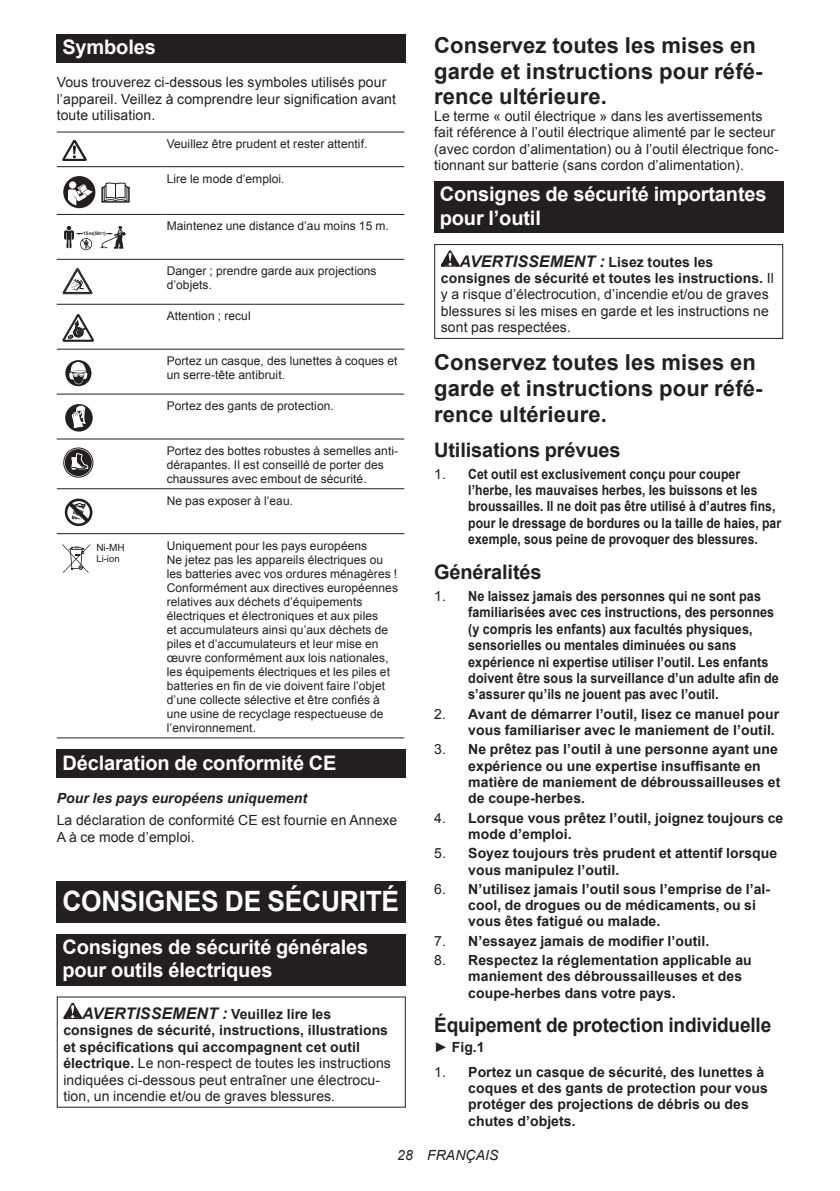
<style>
.page{position:relative;width:840px;height:1191px;background:#fff}
.page>*{position:absolute;margin:0;border:0;box-sizing:border-box;transform-origin:0 0}
.t1{font:700 28px "Arial";letter-spacing:-.01em;color:#fff;scale:.94 1}
.t2{font:700 22px/25.8px "Arial";letter-spacing:.005em;color:#231f20}
.t3{font:700 20px/23.4px "Arial";letter-spacing:-.01em;color:#fff}
.t4{font:700 20px "Arial";letter-spacing:-.01em;color:#231f20;scale:.95 1}
.t5{font:700 20px "Arial";letter-spacing:-.01em;color:#231f20}
.t6{font:italic 700 16px "Arial";letter-spacing:.005em;color:#231f20}
.t7{font:14px/16.4px "Arial";letter-spacing:.005em;color:#231f20}
.t8{font:700 14px/16.4px "Arial";letter-spacing:.005em;color:#231f20}
.t9{font:700 14px/16.4px "Arial";letter-spacing:.005em;color:#231f20;scale:.9 1}
.t10{font:700 14px/16.4px "Arial";letter-spacing:.005em;color:#231f20;scale:.87 1}
.t11{font:italic 700 14px "Arial";letter-spacing:.005em;color:#231f20}
.t12{font:italic 14px "Arial";letter-spacing:.005em;color:#231f20}
.t13{font:12px/14px "Arial";letter-spacing:.005em;color:#231f20}
.t14{font:10px "Arial";color:#231f20}
.t15{font:9.6px "Arial";color:#231f20}
.t16{font:700 4.8px "Arial";color:#231f20}
.s1{font-size:3.6px}
.s2{font-weight:700;font-style:italic;font-size:16px}
.s3{font-weight:700}
.s4{font-style:normal;font-size:14px}
.s5{font-weight:400}
</style>
<div class="page">
<div style="left:57px;top:34px;width:348px;height:29px;background:#231f20"></div>
<hr style="left:57px;top:131px;width:104px;height:1px;background:#231f20">
<hr style="left:161px;top:131px;width:243px;height:1px;background:#231f20">
<hr style="left:57px;top:166px;width:104px;height:1px;background:#231f20">
<hr style="left:161px;top:166px;width:243px;height:1px;background:#231f20">
<hr style="left:57px;top:214px;width:104px;height:1px;background:#231f20">
<hr style="left:161px;top:214px;width:243px;height:1px;background:#231f20">
<hr style="left:57px;top:259px;width:104px;height:1px;background:#231f20">
<hr style="left:161px;top:259px;width:243px;height:1px;background:#231f20">
<hr style="left:57px;top:304px;width:104px;height:1px;background:#231f20">
<hr style="left:161px;top:304px;width:243px;height:1px;background:#231f20">
<hr style="left:57px;top:349px;width:104px;height:1px;background:#231f20">
<hr style="left:161px;top:349px;width:243px;height:1px;background:#231f20">
<hr style="left:57px;top:393px;width:104px;height:1px;background:#231f20">
<hr style="left:161px;top:393px;width:243px;height:1px;background:#231f20">
<hr style="left:57px;top:438px;width:104px;height:1px;background:#231f20">
<hr style="left:161px;top:438px;width:243px;height:1px;background:#231f20">
<hr style="left:57px;top:488px;width:104px;height:1px;background:#231f20">
<hr style="left:161px;top:488px;width:243px;height:1px;background:#231f20">
<hr style="left:57px;top:533px;width:104px;height:1px;background:#231f20">
<hr style="left:161px;top:533px;width:243px;height:1px;background:#231f20">
<hr style="left:57px;top:737px;width:104px;height:1px;background:#231f20">
<hr style="left:161px;top:737px;width:243px;height:1px;background:#231f20">
<svg style="left:62px;top:140px;width:25px;height:21px"></svg>
<svg style="left:63px;top:176px;width:32px;height:32px"></svg>
<svg style="left:101px;top:182px;width:29px;height:21px"></svg>
<svg style="left:80px;top:238px;width:12px;height:12px"></svg>
<div style="left:81px;top:239px;width:10px;height:10px;background:#fff;border-radius:50%"></div>
<svg style="left:64px;top:226px;width:26px;height:23px"></svg>
<svg style="left:99px;top:226px;width:27px;height:23px"></svg>
<svg style="left:62px;top:268px;width:30px;height:26px"></svg>
<svg style="left:62px;top:314px;width:32px;height:28px"></svg>
<svg style="left:65px;top:359px;width:27px;height:28px"></svg>
<svg style="left:65px;top:360px;width:26px;height:26px"></svg>
<svg style="left:69px;top:361px;width:20px;height:24px"></svg>
<div style="left:65px;top:404px;width:28px;height:27px;background:#231f20;border-radius:50%"></div>
<svg style="left:72px;top:406px;width:15px;height:22px"></svg>
<div style="left:65px;top:449px;width:27px;height:27px;background:#231f20;border-radius:50%"></div>
<div style="left:63px;top:447px;width:30px;height:30px;border:1px solid #231f20;border-radius:50%"></div>
<svg style="left:71px;top:447px;width:17px;height:30px"></svg>
<svg style="left:65px;top:498px;width:28px;height:28px"></svg>
<svg style="left:62px;top:544px;width:28px;height:29px"></svg>
<div style="left:57px;top:749px;width:348px;height:29px;background:#231f20"></div>
<div style="left:57px;top:881px;width:348px;height:41px;background:#231f20"></div>
<div style="left:57px;top:933px;width:348px;height:52px;background:#231f20"></div>
<svg style="left:63px;top:1002px;width:19px;height:17px"></svg>
<div style="left:434px;top:181px;width:348px;height:52px;background:#231f20"></div>
<svg style="left:440px;top:250px;width:19px;height:17px"></svg>
<div style="left:434px;top:244px;width:348px;height:95px;border:1px solid #231f20"></div>
<h3 class="t3" style="left:62px;top:35px;width:95px">Symboles</h3>
<p class="t7" style="left:57px;top:74px;width:340px">Vous trouverez ci-dessous les symboles utilisés pour l’appareil. Veillez à comprendre leur signification avant toute utilisation.</p>
<p class="t13" style="left:167px;top:137px;width:202px">Veuillez être prudent et rester attentif.</p>
<p class="t13" style="left:167px;top:171px;width:119px">Lire le mode d’emploi.</p>
<p class="t16" style="left:83px;top:230px;width:24px">15m(50<span class="s1">FT</span>)</p>
<p class="t13" style="left:167px;top:219px;width:224px">Maintenez une distance d’au moins 15 m.</p>
<p class="t13" style="left:167px;top:264px;width:211px">Danger ; prendre garde aux projections d’objets.</p>
<p class="t13" style="left:167px;top:309px;width:85px">Attention ; recul</p>
<p class="t13" style="left:167px;top:354px;width:232px">Portez un casque, des lunettes à coques et un serre-tête antibruit.</p>
<p class="t13" style="left:167px;top:399px;width:168px">Portez des gants de protection.</p>
<p class="t13" style="left:167px;top:444px;width:233px">Portez des bottes robustes à semelles anti&shy;dérapantes. Il est conseillé de porter des chaussures avec embout de sécurité.</p>
<p class="t13" style="left:167px;top:493px;width:128px">Ne pas exposer à l’eau.</p>
<p class="t13" style="left:167px;top:538px;width:233px">Uniquement pour les pays européens<br>Ne jetez pas les appareils électriques ou les batteries avec vos ordures ménagères !<br>Conformément aux directives européennes relatives aux déchets d’équipements électriques et électroniques et aux piles<br>et accumulateurs ainsi qu’aux déchets de piles et d’accumulateurs et leur mise en œuvre conformément aux lois nationales, les équipements électriques et les piles et batteries en fin de vie doivent faire l’objet d’une collecte sélective et être confiés à une usine de recyclage respectueuse de l’environnement.</p>
<h3 class="t3" style="left:62px;top:751px;width:275px">Déclaration de conformité CE</h3>
<p class="t11" style="left:57px;top:790px;width:252px">Pour les pays européens uniquement</p>
<p class="t7" style="left:57px;top:812px;width:342px">La déclaration de conformité CE est fournie en Annexe<br>A à ce mode d’emploi.</p>
<p class="t14" style="left:96px;top:541px;width:30px">Ni-MH</p>
<p class="t15" style="left:96px;top:552px;width:25px">Li-ion</p>
<h1 class="t1" style="left:62px;top:885px;width:359px">CONSIGNES DE SÉCURITÉ</h1>
<h3 class="t3" style="left:62px;top:935px;width:307px">Consignes de sécurité générales pour outils électriques</h3>
<p class="t7" style="left:63px;top:1006px;width:329px;text-indent:19px"><span class="s2">AVERTISSEMENT :</span> <span class="s3">Veuillez lire les consignes de sécurité, instructions, illustrations et spécifications qui accompagnent cet outil électrique.</span> Le non-respect de toutes les instructions indiquées ci-dessous peut entraîner une électrocu&shy;tion, un incendie et/ou de graves blessures.</p>
<h2 class="t2" style="left:434px;top:32px;width:329px">Conservez toutes les mises en garde et instructions pour réfé&shy;rence ultérieure.</h2>
<p class="t7" style="left:434px;top:108px;width:346px">Le terme « outil électrique » dans les avertissements fait référence à l’outil électrique alimenté par le secteur (avec cordon d’alimentation) ou à l’outil électrique fonc&shy;tionnant sur batterie (sans cordon d’alimentation).</p>
<h3 class="t3" style="left:439px;top:183px;width:328px">Consignes de sécurité importantes pour l’outil</h3>
<h3 class="t6" style="left:459px;top:252px;width:255px">AVERTISSEMENT : <span class="s4">Lisez toutes les</span></h3>
<p class="t7" style="left:440px;top:270px;width:334px"><span class="s3">consignes de sécurité et toutes les instructions.</span> Il y a risque d’électrocution, d’incendie et/ou de graves blessures si les mises en garde et les instructions ne sont pas respectées.</p>
<h2 class="t2" style="left:434px;top:350px;width:329px">Conservez toutes les mises en garde et instructions pour réfé&shy;rence ultérieure.</h2>
<h3 class="t5" style="left:434px;top:438px;width:188px">Utilisations prévues</h3>
<p class="t10" style="left:468px;top:465px;width:361px;text-indent:-34px"><span class="s5">1.</span> Cet outil est exclusivement conçu pour couper l’herbe, les mauvaises herbes, les buissons et les broussailles. Il ne doit pas être utilisé à d’autres fins, pour le dressage de bordures ou la taille de haies, par exemple, sous peine de provoquer des blessures.</p>
<h3 class="t5" style="left:434px;top:561px;width:109px">Généralités</h3>
<p class="t9" style="left:468px;top:588px;width:346px;text-indent:-34px"><span class="s5">1.</span> Ne laissez jamais des personnes qui ne sont pas familiarisées avec ces instructions, des personnes (y compris les enfants) aux facultés physiques, sensorielles ou mentales diminuées ou sans expérience ni expertise utiliser l’outil. Les enfants doivent être sous la surveillance d’un adulte afin de s’assurer qu’ils ne jouent pas avec l’outil.</p>
<p class="t8" style="left:468px;top:705px;width:312px;text-indent:-34px"><span class="s5">2.</span> Avant de démarrer l’outil, lisez ce manuel pour vous familiariser avec le maniement de l’outil.</p>
<p class="t8" style="left:468px;top:741px;width:313px;text-indent:-34px"><span class="s5">3.</span> Ne prêtez pas l’outil à une personne ayant une expérience ou une expertise insuffisante en matière de maniement de débroussailleuses et de coupe-herbes.</p>
<p class="t8" style="left:468px;top:809px;width:316px;text-indent:-34px"><span class="s5">4.</span> Lorsque vous prêtez l’outil, joignez toujours ce mode d’emploi.</p>
<p class="t8" style="left:468px;top:845px;width:310px;text-indent:-34px"><span class="s5">5.</span> Soyez toujours très prudent et attentif lorsque vous manipulez l’outil.</p>
<p class="t8" style="left:468px;top:880px;width:303px;text-indent:-34px"><span class="s5">6.</span> N’utilisez jamais l’outil sous l’emprise de l’al&shy;cool, de drogues ou de médicaments, ou si vous êtes fatigué ou malade.</p>
<p class="t8" style="left:434px;top:932px;width:276px"><span class="s5">7.</span> N’essayez jamais de modifier l’outil.</p>
<p class="t8" style="left:468px;top:952px;width:285px;text-indent:-34px"><span class="s5">8.</span> Respectez la réglementation applicable au maniement des débroussailleuses et des coupe-herbes dans votre pays.</p>
<h3 class="t4" style="left:434px;top:1014px;width:356px">Équipement de protection individuelle</h3>
<p class="t8" style="left:434px;top:1038px;width:52px"><span class="s5">►</span> Fig.1</p>
<p class="t8" style="left:468px;top:1063px;width:301px;text-indent:-34px"><span class="s5">1.</span> Portez un casque de sécurité, des lunettes à coques et des gants de protection pour vous protéger des projections de débris ou des chutes d’objets.</p>
<p class="t12" style="left:397px;top:1147px;width:103px">28 FRANÇAIS</p>
</div>
